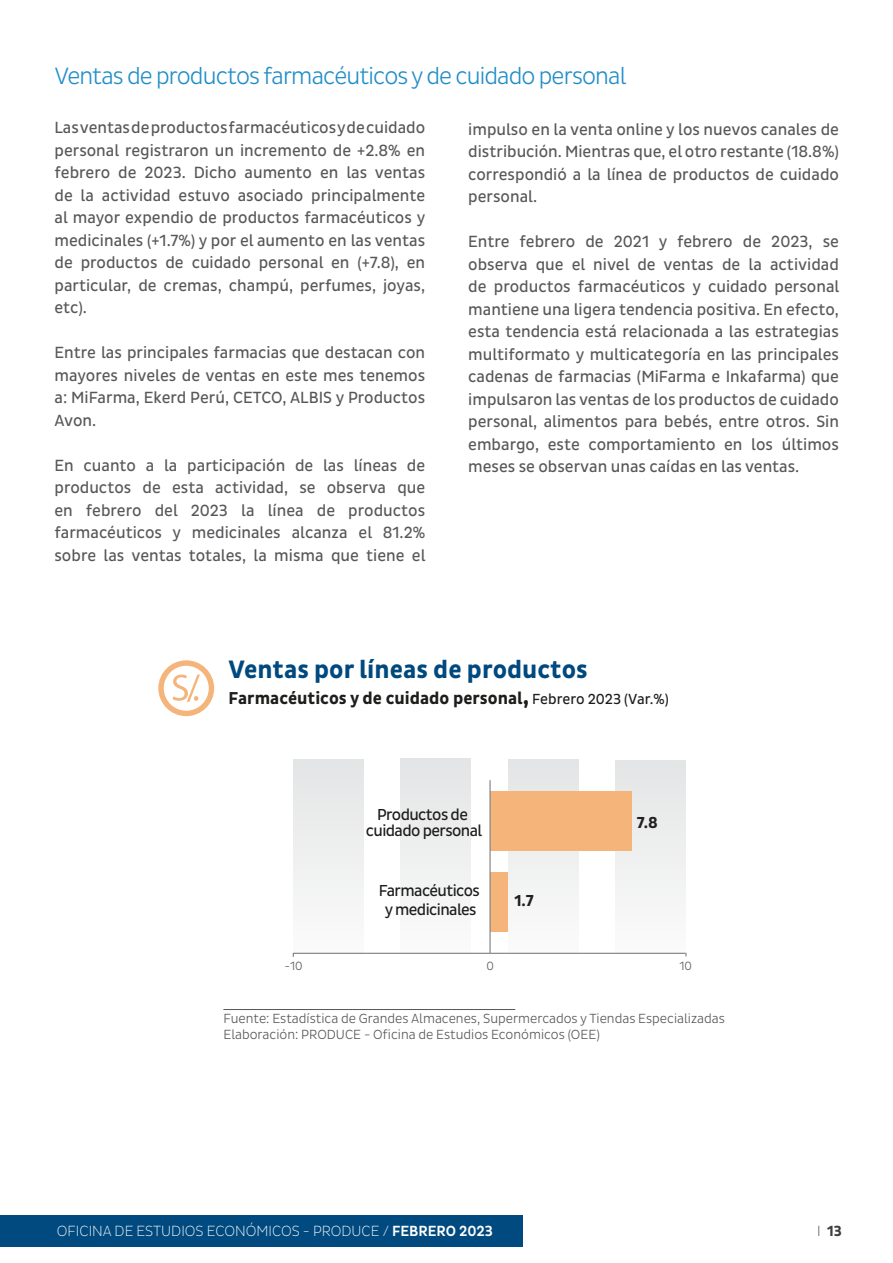
<style>
.page{position:relative;width:893px;height:1263px;background:#fff}
.page>*{position:absolute;margin:0;border:0;box-sizing:border-box;transform-origin:0 0}
.t1{font:700 25.65px "Pluto Sans Cond";color:#00497e}
.t2{font:300 24px "Pluto Sans Cond";letter-spacing:-.035em;color:#228ec8}
.t3{font:700 17.55px "Pluto Sans Cond";color:#1d1d1b}
.t4{font:16.5px/22.5px "Pluto Sans Cond";color:#57585a;text-align:justify}
.t5{font:16.2px/16.2px "Pluto Sans Cond";letter-spacing:-.035em;color:#1c1c1b;text-align:center}
.t6{font:700 16.2px "Pluto Sans Cond";color:#231f20}
.t7{font:300 15px "Pluto Sans Cond Ex";color:#fff}
.t8{font:700 15px "Pluto Sans Cond";color:#3e3e3f}
.t9{font:300 13.5px/16.2px "Pluto Sans Cond";color:#575756}
.t10{font:300 12.15px "Pluto Sans Cond";color:#575756}
.s1{font-size:24.3px}
.s2{font-weight:400;font-size:14.85px}
.s3{font-family:"Pluto Sans Cond";font-weight:500}
.s4{font-family:"Pluto Sans Cond Ex";font-weight:300}
</style>
<div class="page">
<div style="left:0;top:1215px;width:522px;height:32px;background:#004a7f"></div>
<svg style="left:292px;top:758px;width:395px;height:199px"></svg>
<div style="left:490px;top:791px;width:141px;height:60px;background:#f4b47a"></div>
<hr style="left:223px;top:1009px;width:292px;height:1px;background:#575756">
<hr style="left:293px;top:953px;width:392px;height:1px;background:#6d6e71">
<div style="left:490px;top:872px;width:18px;height:60px;background:#f4b47a"></div>
<div style="left:158px;top:660px;width:56px;height:56px;border:5px solid #f4b47a;border-radius:50%"></div>
<svg style="left:173px;top:675px;width:27px;height:27px"></svg>
<hr style="left:490px;top:780px;width:1px;height:173px;background:#6d6e71">
<p class="t2" style="left:54px;top:62px;width:573px">Ventas de productos farmacéuticos y de cuidado personal</p>
<p class="t4" style="left:54px;top:117px;width:373px">Las ventas de productos farmacéuticos y de cuidado personal registraron un incremento de +2.8% en febrero de 2023. Dicho aumento en las ventas de la actividad estuvo asociado principalmente al mayor expendio de productos farmacéuticos y medicinales (+1.7%) y por el aumento en las ventas de productos de cuidado personal en (+7.8), en particular, de cremas, champú, perfumes, joyas, etc).</p>
<p class="t4" style="left:54px;top:342px;width:372px">Entre las principales farmacias que destacan con mayores niveles de ventas en este mes tenemos a: MiFarma, Ekerd Perú, CETCO, ALBIS y Productos Avon.</p>
<p class="t4" style="left:54px;top:454px;width:373px">En cuanto a la participación de las líneas de productos de esta actividad, se observa que en febrero del 2023 la línea de productos farmacéuticos y medicinales alcanza el 81.2% sobre las ventas totales, la misma que tiene el</p>
<p class="t4" style="left:468px;top:118px;width:372px">impulso en la venta online y los nuevos canales de distribución. Mientras que, el otro restante (18.8%) correspondió a la línea de productos de cuidado personal.</p>
<p class="t4" style="left:468px;top:231px;width:373px">Entre febrero de 2021 y febrero de 2023, se observa que el nivel de ventas de la actividad de productos farmacéuticos y cuidado personal mantiene una ligera tendencia positiva. En efecto, esta tendencia está relacionada a las estrategias multiformato y multicategoría en las principales cadenas de farmacias (MiFarma e Inkafarma) que impulsaron las ventas de los productos de cuidado personal, alimentos para bebés, entre otros. Sin embargo, este comportamiento en los últimos meses se observan unas caídas en las ventas.</p>
<p class="t1" style="left:229px;top:655px;width:361px">Ventas por líneas de productos</p>
<p class="t3" style="left:229px;top:688px;width:442px">Farmacéuticos y de cuidado personal<span class="s1">,</span> <span class="s2">Febrero 2023 (Var.%)</span></p>
<p class="t5" style="left:366px;top:806px;width:118px">Productos de cuidado personal</p>
<p class="t5" style="left:379px;top:881px;width:103px;line-height:18.9px">Farmacéuticos y medicinales</p>
<p class="t10" style="left:285px;top:959px;width:19px">-10</p>
<p class="t10" style="left:486px;top:959px;width:9px">0</p>
<p class="t6" style="left:514px;top:891px;width:21px">1.7</p>
<p class="t6" style="left:637px;top:813px;width:23px">7.8</p>
<p class="t10" style="left:679px;top:959px;width:14px">10</p>
<p class="t9" style="left:223px;top:1010px;width:503px">Fuente: Estadística de Grandes Almacenes, Supermercados y Tiendas Especializadas<br>Elaboración: PRODUCE - Oficina de Estudios Económicos (OEE)</p>
<p class="t7" style="left:57px;top:1222px;width:438px">OFICINA DE ESTUDIOS ECONÓMICOS - PRODUCE / <span class="s3">FEBRERO 2023</span></p>
<p class="t8" style="left:817px;top:1222px;width:26px"><span class="s4">I</span> 13</p>
</div>
